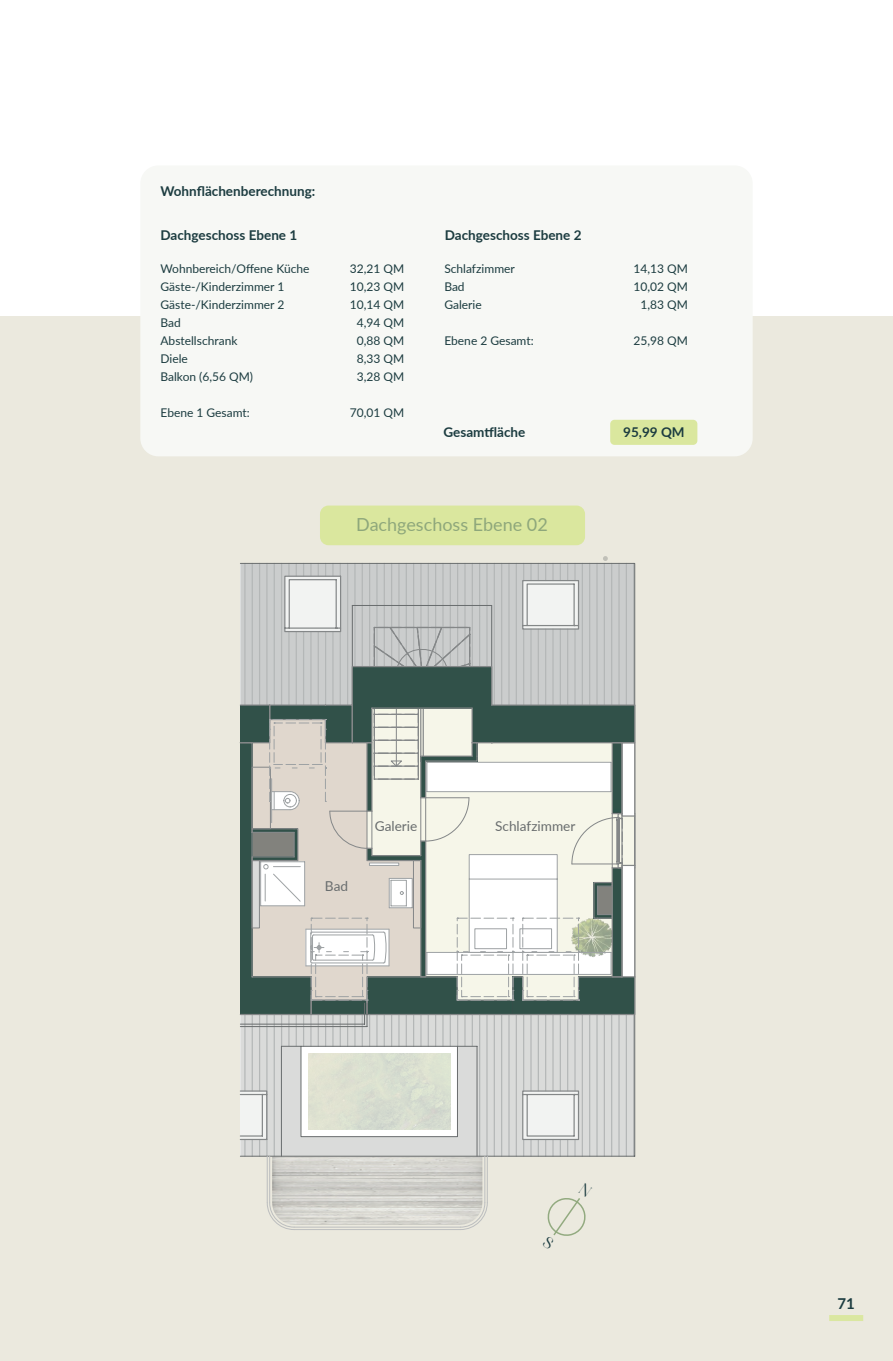
<style>
.page{position:relative;width:893px;height:1361px;background:#fff}
.page>*{position:absolute;margin:0;border:0;box-sizing:border-box;transform-origin:0 0}
.t1{font:18px "Lato";color:#8ea77b}
.t2{font:700 15px "Lato";color:#1c3c40}
.t3{font:13.65px "Lato";color:#696d6e}
.t4{font:700 13.5px "Lato";color:#1c3c40}
.t5{font:12px/18px "Lato";color:#1c3c40}
</style>
<div class="page">
<div style="left:0;top:316px;width:893px;height:1045px;background:#ebe9de"></div>
<img style="left:272px;top:1157px;width:210px;height:67px">
<svg style="left:603px;top:556px;width:5px;height:5px"></svg>
<svg style="left:240px;top:563px;width:395px;height:594px;background:#c9cbcb"></svg>
<svg style="left:281px;top:1140px;width:197px;height:17px;background:#d2d3d2"></svg>
<hr style="left:487px;top:1156px;width:1px;height:46px;background:#bcbebf">
<hr style="left:294px;top:1229px;width:166px;height:1px;background:#bcbebf">
<hr style="left:267px;top:1156px;width:1px;height:46px;background:#bcbebf">
<svg style="left:267px;top:1202px;width:28px;height:28px"></svg>
<hr style="left:269px;top:1156px;width:1px;height:46px;background:#bcbebf">
<svg style="left:460px;top:1202px;width:28px;height:28px"></svg>
<hr style="left:484px;top:1156px;width:1px;height:46px;background:#bcbebf">
<hr style="left:294px;top:1226px;width:166px;height:1px;background:#bcbebf">
<svg style="left:239px;top:575px;width:341px;height:565px;background:#ced1ce"></svg>
<svg style="left:251px;top:626px;width:385px;height:400px"></svg>
<div style="left:140px;top:165px;width:613px;height:291px;background:#f7f8f5;border-radius:18px"></div>
<div style="left:610px;top:420px;width:87px;height:25px;background:#dae79e;border-radius:4px"></div>
<div style="left:829px;top:1315px;width:34px;height:6px;background:#dae79e"></div>
<div style="left:320px;top:505px;width:265px;height:40px;background:#dae79e;border-radius:9px"></div>
<svg style="left:547px;top:1198px;width:39px;height:38px"></svg>
<p class="t4" style="left:161px;top:181px;width:156px">Wohnflächenberechnung:</p>
<p class="t4" style="left:161px;top:225px;width:138px">Dachgeschoss Ebene 1</p>
<p class="t4" style="left:445px;top:225px;width:138px">Dachgeschoss Ebene 2</p>
<p class="t5" style="left:444px;top:259px;width:72px">Schlafzimmer<br>Bad<br>Galerie</p>
<p class="t5" style="left:444px;top:331px;width:91px">Ebene 2 Gesamt:</p>
<p class="t5" style="left:161px;top:259px;width:150px">Wohnbereich/Offene Küche<br>Gäste-/Kinderzimmer 1<br>Gäste-/Kinderzimmer 2<br>Bad<br>Abstellschrank<br>Diele<br>Balkon (6,56 QM)</p>
<p class="t5" style="left:161px;top:403px;width:91px">Ebene 1 Gesamt:</p>
<p class="t5" style="left:350px;top:259px;width:56px;text-align:center">32,21 QM<br>10,23 QM<br>10,14 QM<br>4,94 QM<br>0,88 QM<br>8,33 QM<br>3,28 QM</p>
<p class="t5" style="left:350px;top:403px;width:56px">70,01 QM</p>
<p class="t5" style="left:634px;top:259px;width:56px;text-align:center">14,13 QM<br>10,02 QM<br>1,83 QM</p>
<p class="t5" style="left:634px;top:331px;width:56px">25,98 QM</p>
<p class="t4" style="left:443px;top:422px;width:83px">Gesamtfläche</p>
<p class="t4" style="left:623px;top:422px;width:63px">95,99 QM</p>
<h1 class="t1" style="left:356px;top:511px;width:193px">Dachgeschoss Ebene 02</h1>
<p class="t3" style="left:325px;top:876px;width:25px">Bad</p>
<p class="t3" style="left:375px;top:816px;width:44px">Galerie</p>
<p class="t3" style="left:495px;top:816px;width:82px">Schlafzimmer</p>
<p class="t2" style="left:837px;top:1292px;width:19px">71</p>
</div>
